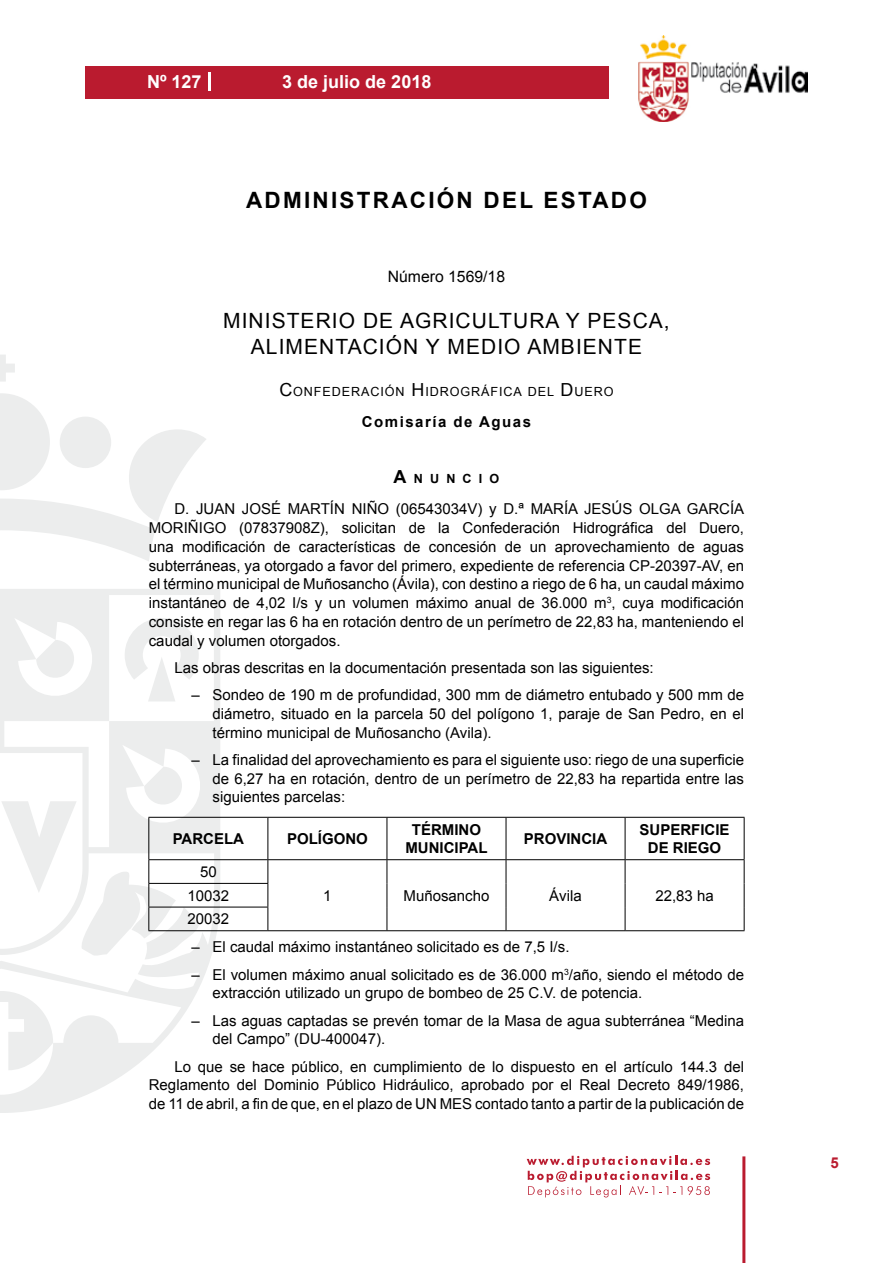
<style>
.page{position:relative;width:893px;height:1263px;background:#fff}
.page>*{position:absolute;margin:0;border:0;box-sizing:border-box;transform-origin:0 0}
.t1{font:700 22.5px "Arial";letter-spacing:.1em;color:#000}
.t2{font:21px/25.2px "Arial";letter-spacing:.05em;color:#000;text-align:center}
.t3{font:700 18px "Arial";color:#fff}
.t4{font:15.75px "Arial";color:#000}
.t5{font:15px/18.8px "Arial";color:#000;text-align:justify}
.t6{font:700 15px/18.8px "Arial";color:#000;text-align:center}
.t7{font:700 15px "Arial";letter-spacing:.1em;color:#000}
.t8{font:700 15px "Arial";color:#ba1b2f}
.t9{font:12.6px "Arial";letter-spacing:.07em;color:#000}
.t10{font:700 12.6px "Arial";letter-spacing:.57em;color:#000}
.s1{font-size:18px}
</style>
<div class="page">
<svg style="left:527px;top:1156px;width:183px;height:41px"></svg>
<div style="left:85px;top:66px;width:523px;height:33px;background:#ba1b2f"></div>
<img style="left:638px;top:36px;width:170px;height:86px">
<hr style="left:742px;top:1156px;width:3px;height:107px;background:#ba1b2f">
<svg style="left:208px;top:72px;width:2px;height:18px"></svg>
<svg style="left:0;top:355px;width:15px;height:27px"></svg>
<svg style="left:0;top:393px;width:206px;height:168px"></svg>
<svg style="left:0;top:589px;width:220px;height:524px"></svg>
<svg style="left:36px;top:640px;width:40px;height:40px"></svg>
<svg style="left:125px;top:618px;width:74px;height:83px"></svg>
<svg style="left:0;top:991px;width:53px;height:79px"></svg>
<hr style="left:148px;top:817px;width:120px;height:1px;background:#000">
<hr style="left:268px;top:817px;width:119px;height:1px;background:#000">
<hr style="left:267px;top:818px;width:1px;height:41px;background:#000">
<hr style="left:387px;top:817px;width:119px;height:1px;background:#000">
<hr style="left:387px;top:818px;width:1px;height:41px;background:#000">
<hr style="left:506px;top:817px;width:119px;height:1px;background:#000">
<hr style="left:506px;top:818px;width:1px;height:41px;background:#000">
<hr style="left:625px;top:817px;width:119px;height:1px;background:#000">
<hr style="left:625px;top:818px;width:1px;height:41px;background:#000">
<hr style="left:744px;top:818px;width:1px;height:41px;background:#000">
<hr style="left:148px;top:859px;width:120px;height:1px;background:#000">
<hr style="left:268px;top:859px;width:119px;height:1px;background:#000">
<hr style="left:387px;top:859px;width:119px;height:1px;background:#000">
<hr style="left:506px;top:859px;width:119px;height:1px;background:#000">
<hr style="left:625px;top:859px;width:119px;height:1px;background:#000">
<svg style="left:387px;top:860px;width:1px;height:70px"></svg>
<svg style="left:506px;top:860px;width:1px;height:70px"></svg>
<svg style="left:625px;top:860px;width:1px;height:70px"></svg>
<svg style="left:744px;top:860px;width:1px;height:70px"></svg>
<hr style="left:268px;top:930px;width:119px;height:1px;background:#000">
<hr style="left:387px;top:930px;width:119px;height:1px;background:#000">
<hr style="left:506px;top:930px;width:119px;height:1px;background:#000">
<hr style="left:625px;top:930px;width:119px;height:1px;background:#000">
<hr style="left:148px;top:883px;width:120px;height:1px;background:#000">
<hr style="left:148px;top:907px;width:120px;height:1px;background:#000">
<svg style="left:1px;top:767px;width:198px;height:192px"></svg>
<svg style="left:267px;top:860px;width:1px;height:70px"></svg>
<hr style="left:148px;top:930px;width:120px;height:1px;background:#000">
<p class="t3" style="left:147px;top:69px;width:56px">Nº 127</p>
<p class="t3" style="left:282px;top:69px;width:151px">3 de julio de 2018</p>
<h1 class="t1" style="left:246px;top:185px;width:402px">ADMINISTRACIÓN DEL ESTADO</h1>
<p class="t4" style="left:388px;top:266px;width:119px">Número 1569/18</p>
<h2 class="t2" style="left:223px;top:309px;width:448px">MINISTERIO DE AGRICULTURA Y PESCA,<br>ALIMENTACIÓN Y MEDIO AMBIENTE</h2>
<p class="t9" style="left:279px;top:384px;width:336px"><span class="s1">C</span>ONFEDERACIÓN <span class="s1">H</span>I DROGRÁFICA DEL <span class="s1">D</span>UERO</p>
<p class="t7" style="left:362px;top:412px;width:171px">Comisaría de Aguas</p>
<p class="t10" style="left:394px;top:470px;width:107px"><span class="s1">A</span>NUNCIO</p>
<p class="t5" style="left:149px;top:500px;width:597px;text-indent:26px">D. JUAN JOSÉ MARTÍN NIÑO (06543034V) y D.ª MARÍA JESÚS OLGA GARCÍA MORIÑIGO (07837908Z), solicitan de la Confederación Hidrográfica del Duero, una modificación de características de concesión de un aprovechamiento de aguas subterráneas, ya otorgado a favor del primero, expediente de referencia CP-20397-AV, en el término municipal de Muñosancho (Ávila), con destino a riego de 6 ha, un caudal máximo instantáneo de 4,02 I/s y un volumen máximo anual de 36.000 m<sup>3</sup>, cuya modificación consiste en regar las 6 ha en rotación dentro de un perímetro de 22,83 ha, manteniendo el caudal y volumen otorgados.</p>
<p class="t5" style="left:174px;top:658px;width:481px">Las obras descritas en la documentación presentada son las siguientes:</p>
<p class="t5" style="left:213px;top:686px;width:533px;text-indent:-21px">– Sondeo de 190 m de profundidad, 300 mm de diámetro entubado y 500 mm de diámetro, situado en la parcela 50 del polígono 1, paraje de San Pedro, en el término municipal de Muñosancho (Avila).</p>
<p class="t5" style="left:213px;top:750px;width:533px;text-indent:-21px">– La finalidad del aprovechamiento es para el siguiente uso: riego de una superficie de 6,27 ha en rotación, dentro de un perímetro de 22,83 ha repartida entre las siguientes parcelas:</p>
<p class="t6" style="left:173px;top:830px;width:73px">PARCELA</p>
<p class="t6" style="left:287px;top:830px;width:82px">POLÍGONO</p>
<p class="t6" style="left:405px;top:820px;width:84px">TÉRMINO<br>MUNICIPAL</p>
<p class="t6" style="left:524px;top:830px;width:85px">PROVINCIA</p>
<p class="t6" style="left:640px;top:820px;width:92px">SUPERFICIE<br>DE RIEGO</p>
<p class="t5" style="left:187px;top:860px;width:43px;line-height:23.7px;text-align:center">50<br>10032</p>
<p class="t5" style="left:323px;top:886px;width:10px">1</p>
<p class="t5" style="left:404px;top:886px;width:87px">Muñosancho</p>
<p class="t5" style="left:549px;top:886px;width:34px">Ávila</p>
<p class="t5" style="left:655px;top:886px;width:60px">22,83 ha</p>
<p class="t5" style="left:187px;top:910px;width:43px">20032</p>
<p class="t5" style="left:191px;top:938px;width:380px">– El caudal máximo instantáneo solicitado es de 7,5 I/s.</p>
<p class="t5" style="left:213px;top:965px;width:533px;text-indent:-21px">– El volumen máximo anual solicitado es de 36.000 m<sup>3</sup>/año, siendo el método de extracción utilizado un grupo de bombeo de 25 C.V. de potencia.</p>
<p class="t5" style="left:213px;top:1011px;width:533px;text-indent:-21px">– Las aguas captadas se prevén tomar de la Masa de agua subterránea “Medina del Campo” (DU-400047).</p>
<p class="t5" style="left:149px;top:1057px;width:597px;text-indent:26px">Lo que se hace público, en cumplimiento de lo dispuesto en el artículo 144.3 del Reglamento del Dominio Público Hidráulico, aprobado por el Real Decreto 849/1986, de 11 de abril, a fin de que, en el plazo de UN MES contado tanto a partir de la publicación de</p>
<p class="t8" style="left:831px;top:1153px;width:10px">5</p>
</div>
